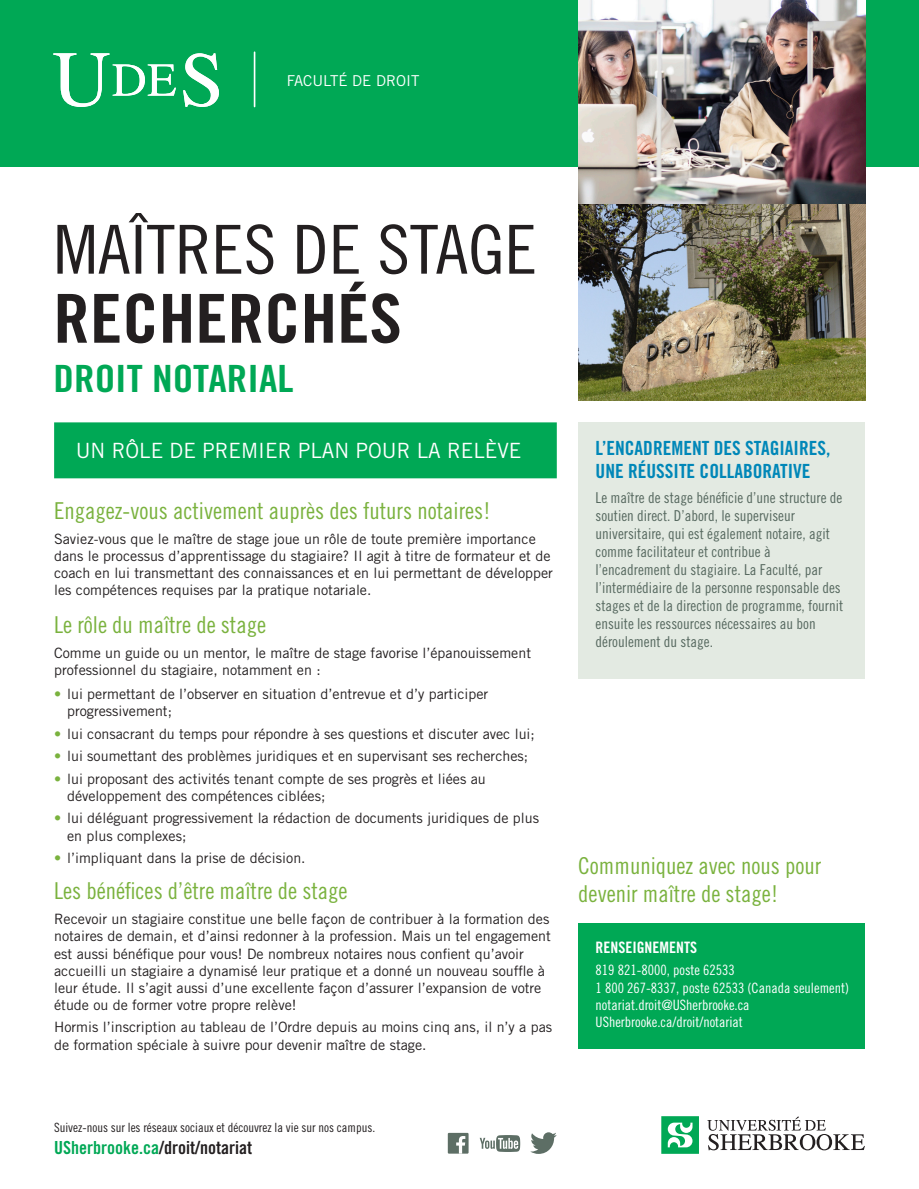
<style>
.page{position:relative;width:919px;height:1189px;background:#fff}
.page>*{position:absolute;margin:0;border:0;box-sizing:border-box;transform-origin:0 0}
.Titre_Programme{font:67.5px/69px "Trade Gothic Cond Eighteen";color:#231f20;scale:1.08 1}
.Titre_Concentration{font:37.5px "Trade Gothic Bold Cond Twenty";color:#00a855;scale:1.1 1}
.Sous-titre_1{font:23.25px/27.9px "Trade Gothic Cond Eighteen";color:#7ab23e}
.Titre_intro{font:21px "Trade Gothic";color:#fff}
.Sous-titre_3{font:19.5px/23.4px "Trade Gothic Bold Cond Twenty";color:#0087b8}
.t1{font:18px "Trade Gothic Bold Cond Twenty";color:#231f20}
.Texte{font:15.75px "Trade Gothic Bold Cond Twenty";color:#fff}
.Texte_puces_Encadré{font:15px/18px "Trade Gothic Cond Eighteen";color:#56685f}
.Facultés{font:15px "Trade Gothic";color:#fff}
.Texte_puces_1{font:14.25px/17.1px "Trade Gothic";color:#231f20}
.Texte-2{font:14.25px/17.1px "Trade Gothic";color:#231f20}
.Texte-3{font:14.25px/17.1px "Trade Gothic Cond Eighteen";color:#fff}
.t2{font:12.75px "Trade Gothic Cond Eighteen";color:#231f20}
.s1{font-family:"Trade Gothic Bold Cond Twenty"}
.s2{color:#7ab23e}
.s3{color:#00a855}
</style>
<div class="page">
<svg style="left:530px;top:1132px;width:26px;height:21px"></svg>
<svg style="left:479px;top:1135px;width:41px;height:16px"></svg>
<div style="left:447px;top:1132px;width:21px;height:21px;background:#5d6e65"></div>
<svg style="left:456px;top:1136px;width:9px;height:17px"></svg>
<svg style="left:661px;top:1116px;width:37px;height:37px"></svg>
<svg style="left:707px;top:1116px;width:157px;height:33px"></svg>
<div style="left:0;top:0;width:918px;height:167px;background:#00a855"></div>
<svg style="left:183px;top:53px;width:36px;height:54px"></svg>
<svg style="left:53px;top:53px;width:123px;height:54px"></svg>
<hr style="left:253px;top:52px;width:2px;height:54px;background:#fff">
<img style="left:578px;top:0;width:286px;height:400px">
<div style="left:54px;top:422px;width:502px;height:56px;background:#00a855"></div>
<div style="left:578px;top:422px;width:286px;height:257px;background:#e3eae2"></div>
<div style="left:578px;top:923px;width:286px;height:125px;background:#00a855"></div>
<p class="Facultés" style="left:286px;top:71px;width:134px">FACULTÉ DE DROIT</p>
<p class="Titre_Programme" style="left:53px;top:214px;width:449px">MAÎTRES DE STAGE<br><span class="s1">RECHERCHÉS</span></p>
<p class="Titre_Concentration" style="left:53px;top:355px;width:220px">DROIT NOTARIAL</p>
<p class="Titre_intro" style="left:76px;top:437px;width:447px">UN RÔLE DE PREMIER PLAN POUR LA RELÈVE</p>
<p class="Sous-titre_3" style="left:595px;top:435px;width:236px">L’ENCADREMENT DES STAGIAIRES,<br>UNE RÉUSSITE COLLABORATIVE</p>
<p class="Texte_puces_Encadré" style="left:595px;top:488px;width:249px">Le maître de stage bénéficie d’une structure de soutien direct. D’abord, le superviseur universitaire, qui est également notaire, agit comme facilitateur et contribue à l’encadrement du stagiaire. La Faculté, par l’intermédiaire de la personne responsable des stages et de la direction de programme, fournit ensuite les ressources nécessaires au bon déroulement du stage.</p>
<p class="Sous-titre_1" style="left:54px;top:496px;width:438px">Engagez-vous activement auprès des futurs notaires!</p>
<p class="Texte-2" style="left:54px;top:530px;width:500px">Saviez-vous que le maître de stage joue un rôle de toute première importance dans le processus d’apprentissage du stagiaire? Il agit à titre de formateur et de coach en lui transmettant des connaissances et en lui permettant de développer les compétences requises par la pratique notariale.</p>
<p class="Sous-titre_1" style="left:54px;top:610px;width:213px">Le rôle du maître de stage</p>
<p class="Texte-2" style="left:54px;top:644px;width:478px">Comme un guide ou un mentor, le maître de stage favorise l’épanouissement professionnel du stagiaire, notamment en :</p>
<p class="Texte_puces_1" style="left:67px;top:685px;width:422px;text-indent:-13px"><span class="s2">•</span> lui permettant de l’observer en situation d’entrevue et d’y participer progressivement;</p>
<p class="Texte_puces_1" style="left:54px;top:724px;width:482px"><span class="s2">•</span> lui consacrant du temps pour répondre à ses questions et discuter avec lui;</p>
<p class="Texte_puces_1" style="left:54px;top:747px;width:475px"><span class="s2">•</span> lui soumettant des problèmes juridiques et en supervisant ses recherches;</p>
<p class="Texte_puces_1" style="left:67px;top:769px;width:420px;text-indent:-13px"><span class="s2">•</span> lui proposant des activités tenant compte de ses progrès et liées au développement des compétences ciblées;</p>
<p class="Texte_puces_1" style="left:67px;top:809px;width:473px;text-indent:-13px"><span class="s2">•</span> lui déléguant progressivement la rédaction de documents juridiques de plus en plus complexes;</p>
<p class="Texte_puces_1" style="left:54px;top:849px;width:253px"><span class="s2">•</span> l’impliquant dans la prise de décision.</p>
<p class="Sous-titre_1" style="left:54px;top:876px;width:295px">Les bénéfices d’être maître de stage</p>
<p class="Texte_puces_1" style="left:54px;top:910px;width:498px">Recevoir un stagiaire constitue une belle façon de contribuer à la formation des notaires de demain, et d’ainsi redonner à la profession. Mais un tel engagement est aussi bénéfique pour vous! De nombreux notaires nous confient qu’avoir accueilli un stagiaire a dynamisé leur pratique et a donné un nouveau souffle à leur étude. Il s’agit aussi d’une excellente façon d’assurer l’expansion de votre étude ou de former votre propre relève!</p>
<p class="Texte_puces_1" style="left:54px;top:1018px;width:499px">Hormis l’inscription au tableau de l’Ordre depuis au moins cinq ans, il n’y a pas de formation spéciale à suivre pour devenir maître de stage.</p>
<p class="Sous-titre_1" style="left:578px;top:851px;width:244px">Communiquez avec nous pour devenir maître de stage!</p>
<p class="Texte" style="left:595px;top:937px;width:103px">RENSEIGNEMENTS</p>
<p class="Texte-3" style="left:595px;top:961px;width:255px">819 821-8000, poste 62533<br>1 800 267-8337, poste 62533 (Canada seulement) notariat.droit@USherbrooke.ca USherbrooke.ca/droit/notariat</p>
<p class="t2" style="left:54px;top:1119px;width:322px">Suivez-nous sur les réseaux sociaux et découvrez la vie sur nos campus.</p>
<p class="t1" style="left:54px;top:1136px;width:199px"><span class="s3">USherbrooke.ca</span>/droit/notariat</p>
</div>
